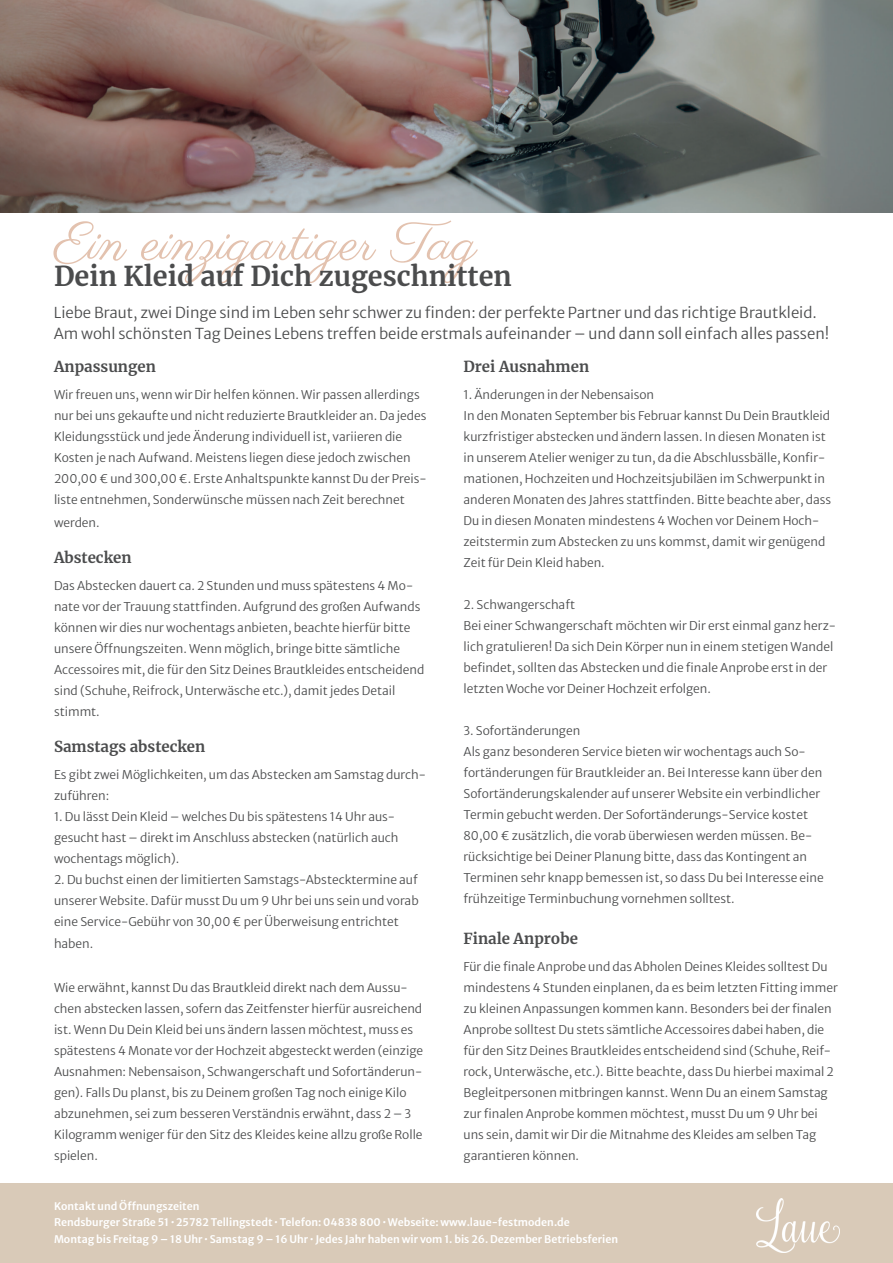
<style>
.page{position:relative;width:893px;height:1263px;background:#fff}
.page>*{position:absolute;margin:0;border:0;box-sizing:border-box;transform-origin:0 0}
.t1{font:54px "Parisienne";color:#e3c2af}
.t2{font:700 27px "Merriweather";color:#4b4c4d}
.t3{font:300 15px/21px "Merriweather Sans";color:#4b4c4d}
.t4{font:700 15px "Merriweather";color:#4b4c4d}
.t5{font:300 12px/21px "Merriweather Sans";color:#4b4c4d}
.t6{font:600 10.5px/16.5px "Merriweather Sans";color:#fff}
</style>
<div class="page">
<img style="left:1px;top:1px;width:892px;height:211px">
<div style="left:0;top:1183px;width:893px;height:80px;background:#d9cab8"></div>
<img style="left:756px;top:1198px;width:83px;height:54px">
<h1 class="t1" style="left:54px;top:210px;width:424px">Ein einzigartiger Tag</h1>
<h2 class="t2" style="left:54px;top:257px;width:459px">Dein Kleid auf Dich zugeschnitten</h2>
<p class="t3" style="left:54px;top:300px;width:777px">Liebe Braut, zwei Dinge sind im Leben sehr schwer zu finden: der perfekte Partner und das richtige Brautkleid.<br>Am wohl schönsten Tag Deines Lebens treffen beide erstmals aufeinander – und dann soll einfach alles passen!</p>
<p class="t4" style="left:54px;top:356px;width:103px">Anpassungen</p>
<p class="t5" style="left:54px;top:383px;width:374px">Wir freuen uns, wenn wir Dir helfen können. Wir passen allerdings nur bei uns gekaufte und nicht reduzierte Brautkleider an. Da jedes Kleidungsstück und jede Änderung individuell ist, variieren die Kosten je nach Aufwand. Meistens liegen diese jedoch zwischen 200,00 € und 300,00 €. Erste Anhaltspunkte kannst Du der Preis&shy;liste entnehmen, Sonderwünsche müssen nach Zeit berechnet</p>
<p class="t5" style="left:54px;top:510px;width:47px">werden.</p>
<p class="t4" style="left:54px;top:547px;width:79px">Abstecken</p>
<p class="t5" style="left:54px;top:573px;width:372px">Das Abstecken dauert ca. 2 Stunden und muss spätestens 4 Mo&shy;nate vor der Trauung stattfinden. Aufgrund des großen Aufwands können wir dies nur wochentags anbieten, beachte hierfür bitte unsere Öffnungszeiten. Wenn möglich, bringe bitte sämtliche Accessoires mit, die für den Sitz Deines Brautkleides entscheidend sind (Schuhe, Reifrock, Unterwäsche etc.), damit jedes Detail stimmt.</p>
<p class="t4" style="left:54px;top:736px;width:153px">Samstags abstecken</p>
<p class="t5" style="left:54px;top:762px;width:374px">Es gibt zwei Möglichkeiten, um das Abstecken am Samstag durch&shy;zuführen:</p>
<p class="t5" style="left:54px;top:804px;width:346px">1. Du lässt Dein Kleid – welches Du bis spätestens 14 Uhr aus&shy;gesucht hast – direkt im Anschluss abstecken (natürlich auch wochentags möglich).</p>
<p class="t5" style="left:54px;top:867px;width:366px;text-align:justify">2. Du buchst einen der limitierten Samstags-Abstecktermine auf unserer Website. Dafür musst Du um 9 Uhr bei uns sein und vorab eine Service-Gebühr von 30,00 € per Überweisung entrichtet</p>
<p class="t5" style="left:54px;top:932px;width:41px">haben.</p>
<p class="t5" style="left:54px;top:975px;width:371px">Wie erwähnt, kannst Du das Brautkleid direkt nach dem Aussu&shy;chen abstecken lassen, sofern das Zeitfenster hierfür ausreichend ist. Wenn Du Dein Kleid bei uns ändern lassen möchtest, muss es spätestens 4 Monate vor der Hochzeit abgesteckt werden (einzige Ausnahmen: Nebensaison, Schwangerschaft und Sofortänderun&shy;gen). Falls Du planst, bis zu Deinem großen Tag noch einige Kilo abzunehmen, sei zum besseren Verständnis erwähnt, dass 2 – 3<br>Kilogramm weniger für den Sitz des Kleides keine allzu große Rolle spielen.</p>
<p class="t4" style="left:463px;top:356px;width:127px">Drei Ausnahmen</p>
<p class="t5" style="left:463px;top:383px;width:369px">1. Änderungen in der Nebensaison<br>In den Monaten September bis Februar kannst Du Dein Brautkleid kurzfristiger abstecken und ändern lassen. In diesen Monaten ist in unserem Atelier weniger zu tun, da die Abschlussbälle, Konfir&shy;mationen, Hochzeiten und Hochzeitsjubiläen im Schwerpunkt in anderen Monaten des Jahres stattfinden. Bitte beachte aber, dass Du in diesen Monaten mindestens 4 Wochen vor Deinem Hoch&shy;zeitstermin zum Abstecken zu uns kommst, damit wir genügend Zeit für Dein Kleid haben.</p>
<p class="t5" style="left:463px;top:593px;width:374px">2. Schwangerschaft<br>Bei einer Schwangerschaft möchten wir Dir erst einmal ganz herz&shy;lich gratulieren! Da sich Dein Körper nun in einem stetigen Wandel befindet, sollten das Abstecken und die finale Anprobe erst in der letzten Woche vor Deiner Hochzeit erfolgen.</p>
<p class="t5" style="left:463px;top:719px;width:362px">3. Sofortänderungen<br>Als ganz besonderen Service bieten wir wochentags auch So&shy;fortänderungen für Brautkleider an. Bei Interesse kann über den Sofortänderungskalender auf unserer Website ein verbindlicher Termin gebucht werden. Der Sofortänderungs-Service kostet 80,00 € zusätzlich, die vorab überwiesen werden müssen. Be&shy;rücksichtige bei Deiner Planung bitte, dass das Kontingent an Terminen sehr knapp bemessen ist, so dass Du bei Interesse eine frühzeitige Terminbuchung vornehmen solltest.</p>
<p class="t4" style="left:463px;top:928px;width:116px">Finale Anprobe</p>
<p class="t5" style="left:463px;top:954px;width:376px">Für die finale Anprobe und das Abholen Deines Kleides solltest Du mindestens 4 Stunden einplanen, da es beim letzten Fitting immer zu kleinen Anpassungen kommen kann. Besonders bei der finalen Anprobe solltest Du stets sämtliche Accessoires dabei haben, die für den Sitz Deines Brautkleides entscheidend sind (Schuhe, Reif&shy;rock, Unterwäsche, etc.). Bitte beachte, dass Du hierbei maximal 2<br>Begleitpersonen mitbringen kannst. Wenn Du an einem Samstag zur finalen Anprobe kommen möchtest, musst Du um 9 Uhr bei uns sein, damit wir Dir die Mitnahme des Kleides am selben Tag garantieren können.</p>
<p class="t6" style="left:54px;top:1196px;width:566px">Kontakt und Öffnungszeiten<br>Rendsburger Straße 51 ∙ 25782 Tellingstedt ∙ Telefon: 04838 800 ∙ Webseite: www.laue-festmoden.de<br>Montag bis Freitag 9 – 18 Uhr ∙ Samstag 9 – 16 Uhr ∙ Jedes Jahr haben wir vom 1. bis 26. Dezember Betriebsferien</p>
</div>
